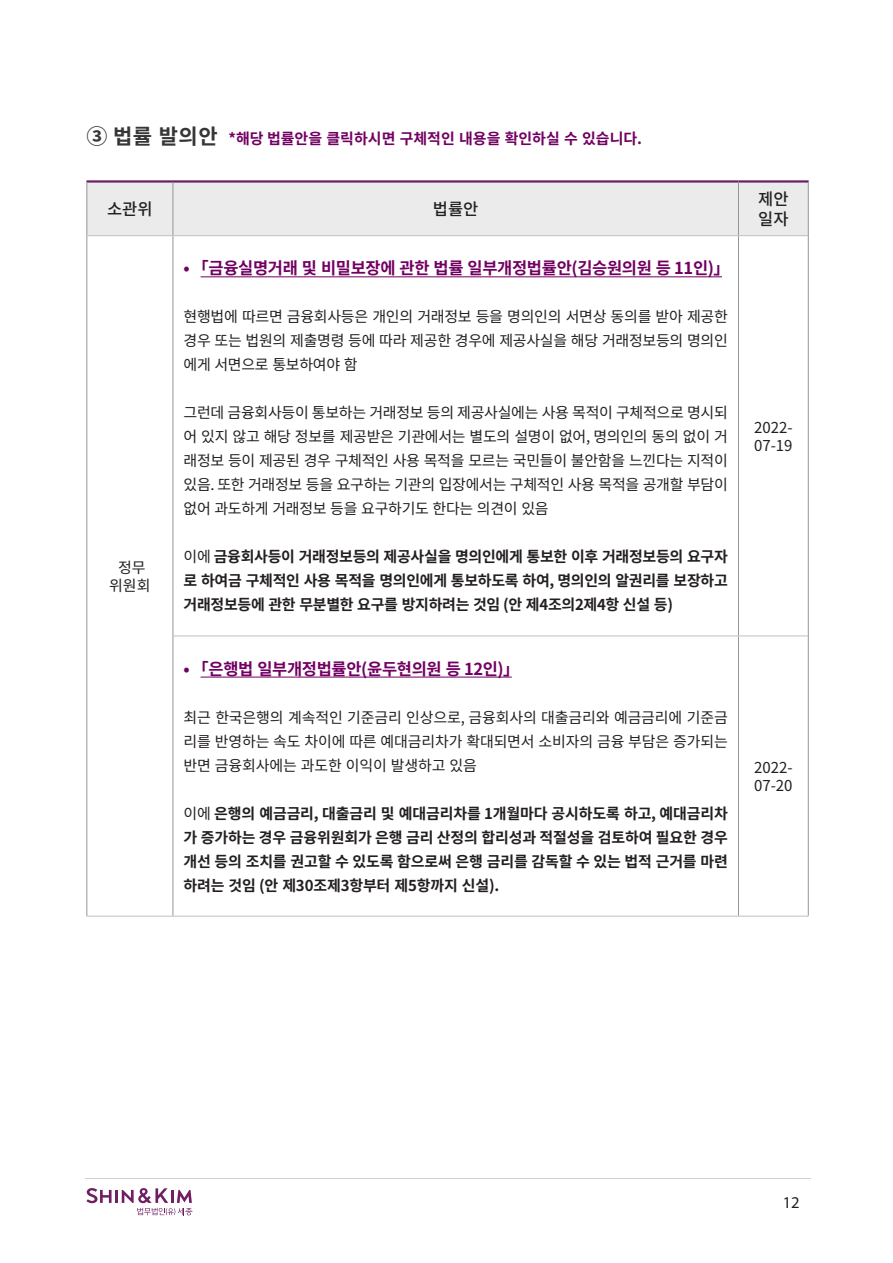
<style>
.page{position:relative;width:893px;height:1263px;background:#fff}
.page>*{position:absolute;margin:0;border:0;box-sizing:border-box;transform-origin:0 0}
.t1{font:700 16.5px "Noto Sans CJ Kkr";letter-spacing:-.02em;color:#720062}
.t2{font:500 16.5px "Noto Sans CJ Kkr";color:#231f20}
.t3{font:16.5px "Myriad Pro";color:#231f20}
.t4{font:15px/24px "Noto Sans CJ Kkr";letter-spacing:-.02em;color:#231f20;text-align:justify}
.t5{font:700 15px/24px "Noto Sans CJ Kkr";letter-spacing:-.015em;color:#231f20;text-align:justify}
.t6{font:700 15px "Noto Sans CJ Kkr";color:#720062}
.s1{font-size:21px;color:#373636}
.s2{font-weight:400}
</style>
<div class="page">
<svg style="left:86px;top:1188px;width:107px;height:27px"></svg>
<hr style="left:85px;top:1178px;width:726px;height:1px;background:#d2d2d2">
<div style="left:87px;top:183px;width:721px;height:52px;background:#ebebec"></div>
<hr style="left:86px;top:180px;width:87px;height:3px;background:#6a2068">
<hr style="left:173px;top:180px;width:565px;height:3px;background:#6a2068">
<hr style="left:738px;top:180px;width:71px;height:3px;background:#6a2068">
<hr style="left:86px;top:183px;width:1px;height:53px;background:#939598">
<hr style="left:173px;top:183px;width:1px;height:52px;background:#939598">
<hr style="left:738px;top:183px;width:1px;height:52px;background:#939598">
<hr style="left:808px;top:183px;width:1px;height:53px;background:#939598">
<hr style="left:86px;top:236px;width:1px;height:400px;background:#939598">
<hr style="left:173px;top:236px;width:1px;height:400px;background:#939598">
<hr style="left:738px;top:236px;width:1px;height:399px;background:#939598">
<hr style="left:808px;top:236px;width:1px;height:400px;background:#939598">
<hr style="left:86px;top:636px;width:1px;height:280px;background:#939598">
<hr style="left:173px;top:636px;width:1px;height:280px;background:#939598">
<hr style="left:738px;top:636px;width:1px;height:280px;background:#939598">
<hr style="left:808px;top:636px;width:1px;height:280px;background:#939598">
<hr style="left:87px;top:235px;width:86px;height:1px;background:#bfbfbf">
<hr style="left:173px;top:235px;width:565px;height:1px;background:#bfbfbf">
<hr style="left:738px;top:235px;width:70px;height:1px;background:#bfbfbf">
<hr style="left:173px;top:635px;width:565px;height:1px;background:#bfbfbf">
<hr style="left:738px;top:635px;width:70px;height:1px;background:#bfbfbf">
<hr style="left:86px;top:916px;width:87px;height:1px;background:#bfbfbf">
<hr style="left:173px;top:916px;width:565px;height:1px;background:#bfbfbf">
<hr style="left:738px;top:916px;width:71px;height:1px;background:#bfbfbf">
<hr style="left:201px;top:276px;width:521px;height:1px;background:#720062">
<hr style="left:201px;top:677px;width:311px;height:1px;background:#720062">
<p class="t6" style="left:86px;top:130px;width:557px"><span class="s1">③ 법률 발의안</span> *해당 법률안을 클릭하시면 구체적인 내용을 확인하실 수 있습니다.</p>
<p class="t2" style="left:107px;top:200px;width:47px">소관위</p>
<p class="t2" style="left:433px;top:200px;width:47px">법률안</p>
<p class="t4" style="left:118px;top:556px;width:29px">정무</p>
<p class="t4" style="left:109px;top:574px;width:43px">위원회</p>
<p class="t1" style="left:184px;top:259px;width:548px">• ｢금융실명거래 및 비밀보장에 관한 법률 일부개정법률안(김승원의원 등 11인)」</p>
<p class="t4" style="left:184px;top:305px;width:546px">현행법에 따르면 금융회사등은 개인의 거래정보 등을 명의인의 서면상 동의를 받아 제공한 경우 또는 법원의 제출명령 등에 따라 제공한 경우에 제공사실을 해당 거래정보등의 명의인 에게 서면으로 통보하여야 함</p>
<p class="t4" style="left:184px;top:401px;width:546px">그런데 금융회사등이 통보하는 거래정보 등의 제공사실에는 사용 목적이 구체적으로 명시되 어 있지 않고 해당 정보를 제공받은 기관에서는 별도의 설명이 없어, 명의인의 동의 없이 거 래정보 등이 제공된 경우 구체적인 사용 목적을 모르는 국민들이 불안함을 느낀다는 지적이 있음. 또한 거래정보 등을 요구하는 기관의 입장에서는 구체적인 사용 목적을 공개할 부담이 없어 과도하게 거래정보 등을 요구하기도 한다는 의견이 있음</p>
<p class="t5" style="left:184px;top:545px;width:546px"><span class="s2">이에</span> 금융회사등이 거래정보등의 제공사실을 명의인에게 통보한 이후 거래정보등의 요구자 로 하여금 구체적인 사용 목적을 명의인에게 통보하도록 하여, 명의인의 알권리를 보장하고 거래정보등에 관한 무분별한 요구를 방지하려는 것임 (안 제4조의2제4항 신설 등)</p>
<p class="t1" style="left:184px;top:659px;width:338px">• ｢은행법 일부개정법률안(윤두현의원 등 12인)」</p>
<p class="t4" style="left:184px;top:705px;width:546px">최근 한국은행의 계속적인 기준금리 인상으로, 금융회사의 대출금리와 예금금리에 기준금 리를 반영하는 속도 차이에 따른 예대금리차가 확대되면서 소비자의 금융 부담은 증가되는 반면 금융회사에는 과도한 이익이 발생하고 있음</p>
<p class="t5" style="left:184px;top:801px;width:546px"><span class="s2">이에</span> 은행의 예금금리, 대출금리 및 예대금리차를 1개월마다 공시하도록 하고, 예대금리차 가 증가하는 경우 금융위원회가 은행 금리 산정의 합리성과 적절성을 검토하여 필요한 경우 개선 등의 조치를 권고할 수 있도록 함으로써 은행 금리를 감독할 수 있는 법적 근거를 마련 하려는 것임 (안 제30조제3항부터 제5항까지 신설).</p>
<p class="t2" style="left:758px;top:190px;width:32px">제안</p>
<p class="t2" style="left:758px;top:210px;width:32px">일자</p>
<p class="t4" style="left:754px;top:416px;width:40px">2022-</p>
<p class="t4" style="left:754px;top:434px;width:40px">07-19</p>
<p class="t4" style="left:754px;top:756px;width:40px">2022-</p>
<p class="t4" style="left:754px;top:774px;width:40px">07-20</p>
<p class="t3" style="left:783px;top:1192px;width:18px">12</p>
</div>
